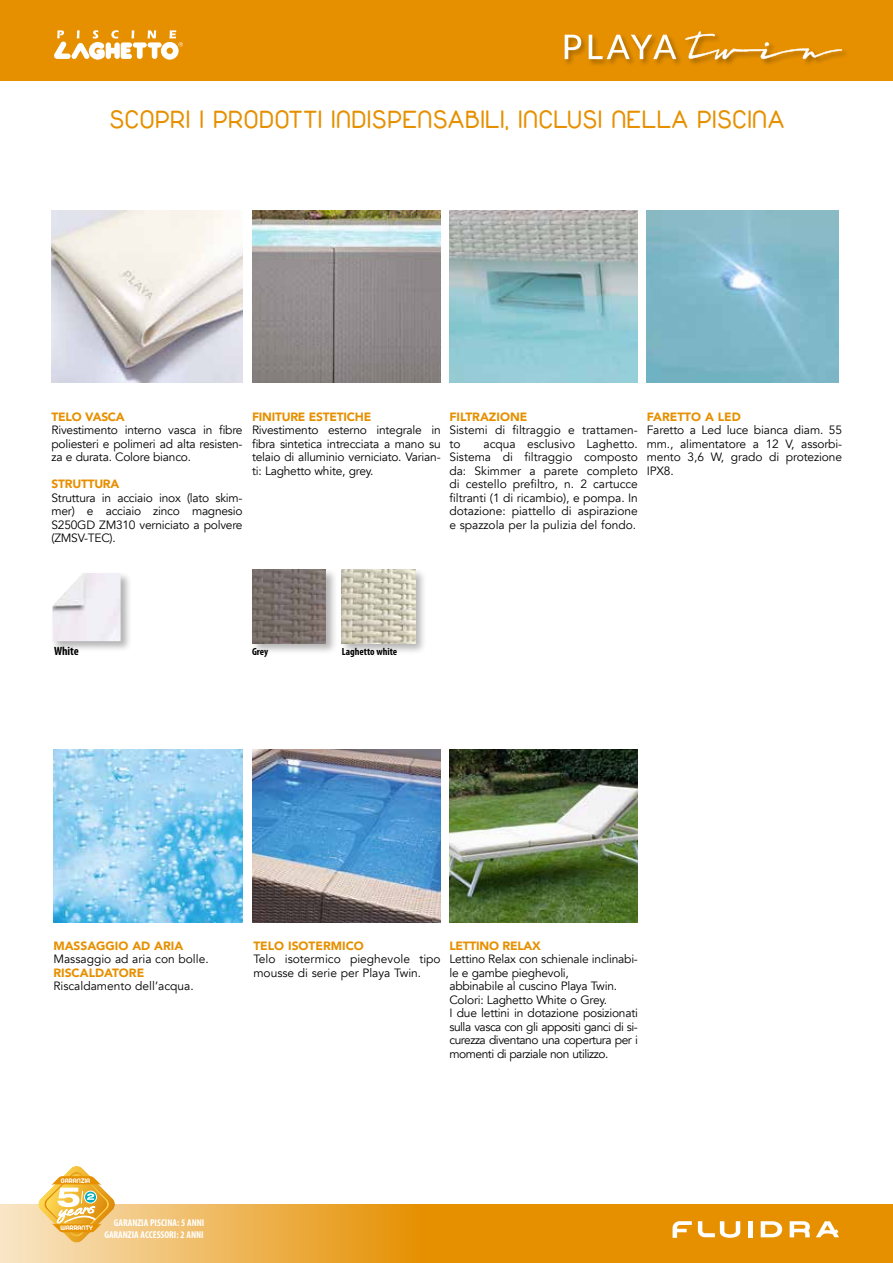
<style>
.page{position:relative;width:893px;height:1263px;background:#fff}
.page>*{position:absolute;margin:0;border:0;box-sizing:border-box;transform-origin:0 0}
.t1{font:26.25px "Duepuntozero";letter-spacing:.05em;color:#e69000}
.t2{font:12px/13.5px "Avenir";letter-spacing:-.02em;color:#000;text-align:justify}
.t3{font:12px/13.5px "Avenir";color:#000}
.t4{font:900 12px "Avenir";color:#e69000}
.t5{font:900 12px "Avenir";letter-spacing:-.02em;color:#e69000}
.t6{font:700 condensed 12px "Myriad Pro";color:#000}
.t7{font:700 condensed 10.35px "Myriad Pro";color:#000}
.t8{font:700 condensed 9.9px/11.1px "Myriad Pro";color:#fff;text-align:right}
.t9{font:7.2px "Arista 2.0";color:#fff}
</style>
<div class="page">
<svg style="left:0;top:1204px;width:893px;height:59px;background:#e9a22a"></svg>
<svg style="left:673px;top:1221px;width:19px;height:17px"></svg>
<div style="left:748px;top:1221px;width:5px;height:16px;background:#fff"></div>
<svg style="left:761px;top:1221px;width:21px;height:16px"></svg>
<svg style="left:790px;top:1221px;width:20px;height:16px"></svg>
<svg style="left:698px;top:1221px;width:42px;height:17px"></svg>
<svg style="left:816px;top:1221px;width:23px;height:16px"></svg>
<svg style="left:37px;top:1166px;width:79px;height:77px"></svg>
<div style="left:0;top:0;width:893px;height:81px;background:#e69000"></div>
<svg style="left:54px;top:30px;width:129px;height:30px"></svg>
<img style="left:51px;top:210px;width:192px;height:173px">
<img style="left:252px;top:210px;width:189px;height:173px">
<img style="left:449px;top:210px;width:189px;height:173px">
<img style="left:647px;top:210px;width:191px;height:173px">
<img style="left:53px;top:750px;width:190px;height:172px">
<img style="left:252px;top:750px;width:189px;height:172px">
<img style="left:449px;top:750px;width:189px;height:172px">
<div style="left:51px;top:571px;width:81px;height:81px;background:#000;opacity:.3"></div>
<img style="left:53px;top:573px;width:68px;height:68px">
<div style="left:340px;top:568px;width:88px;height:88px;background:#000;opacity:.3"></div>
<img style="left:342px;top:570px;width:73px;height:73px">
<div style="left:250px;top:568px;width:88px;height:88px;background:#000;opacity:.3"></div>
<img style="left:252px;top:570px;width:73px;height:73px">
<div style="left:563px;top:30px;width:287px;height:37px;background:#000;opacity:.3"></div>
<svg style="left:565px;top:35px;width:16px;height:24px"></svg>
<svg style="left:589px;top:35px;width:87px;height:24px"></svg>
<svg style="left:685px;top:31px;width:157px;height:28px"></svg>
<h1 class="t1" style="left:110px;top:110px;width:675px">SCOPRI I PRODOTTI INDISPENSABILI, INCLUSI NELLA PISCINA</h1>
<p class="t5" style="left:52px;top:412px;width:75px">TELO VASCA</p>
<p class="t2" style="left:52px;top:424px;width:193px">Rivestimento interno vasca in fibre poliesteri e polimeri ad alta resisten&shy;za e durata. Colore bianco.</p>
<p class="t5" style="left:52px;top:479px;width:69px">STRUTTURA</p>
<p class="t2" style="left:52px;top:492px;width:193px">Struttura in acciaio inox (lato skim&shy;mer) e acciaio zinco magnesio S250GD ZM310 verniciato a polvere (ZMSV-TEC).</p>
<p class="t5" style="left:252px;top:412px;width:121px">FINITURE ESTETICHE</p>
<p class="t2" style="left:252px;top:424px;width:190px">Rivestimento esterno integrale in fibra sintetica intrecciata a mano su telaio di alluminio verniciato. Varian&shy;ti: Laghetto white, grey.</p>
<p class="t4" style="left:449px;top:412px;width:79px">FILTRAZIONE</p>
<p class="t3" style="left:449px;top:424px;width:190px">Sistemi di filtraggio e trattamen&shy;to</p>
<p class="t2" style="left:449px;top:437px;width:190px;text-indent:34px">acqua esclusivo Laghetto.<br>Sistema di filtraggio composto da: Skimmer a parete completo di cestello prefiltro, n. 2 cartucce filtranti (1 di ricambio), e pompa. In dotazione: piattello di aspirazione e spazzola per la pulizia del fondo.</p>
<p class="t4" style="left:647px;top:412px;width:96px">FARETTO A LED</p>
<p class="t2" style="left:647px;top:424px;width:197px">Faretto a Led luce bianca diam. 55 mm., alimentatore a 12 V, assorbi&shy;mento 3,6 W, grado di protezione IPX8.</p>
<p class="t6" style="left:54px;top:646px;width:27px">White</p>
<p class="t7" style="left:252px;top:648px;width:18px">Grey</p>
<p class="t7" style="left:342px;top:648px;width:57px">Laghetto white</p>
<p class="t4" style="left:53px;top:940px;width:132px">MASSAGGIO AD ARIA</p>
<p class="t3" style="left:53px;top:952px;width:157px">Massaggio ad aria con bolle.</p>
<p class="t4" style="left:53px;top:967px;width:92px">RISCALDATORE</p>
<p class="t3" style="left:53px;top:979px;width:142px">Riscaldamento dell’acqua.</p>
<p class="t4" style="left:253px;top:940px;width:112px">TELO ISOTERMICO</p>
<p class="t3" style="left:253px;top:953px;width:189px">Telo isotermico pieghevole tipo mousse di serie per Playa Twin.</p>
<p class="t5" style="left:449px;top:940px;width:93px">LETTINO RELAX</p>
<p class="t2" style="left:449px;top:952px;width:190px;text-align:left">Lettino Relax con schienale inclinabi&shy;le e gambe pieghevoli,<br>abbinabile al cuscino Playa Twin.<br>Colori: Laghetto White o Grey.<br>I due lettini in dotazione posizionati sulla vasca con gli appositi ganci di si&shy;curezza diventano una copertura per i momenti di parziale non utilizzo.</p>
<p class="t9" style="left:61px;top:1176px;width:31px">GARANZIA</p>
<p class="t9" style="left:60px;top:1224px;width:34px">WARRANTY</p>
<p class="t8" style="left:104px;top:1218px;width:102px">GARANZIA PISCINA: 5 ANNI<br>GARANZIA ACCESSORI: 2 ANNI</p>
</div>
